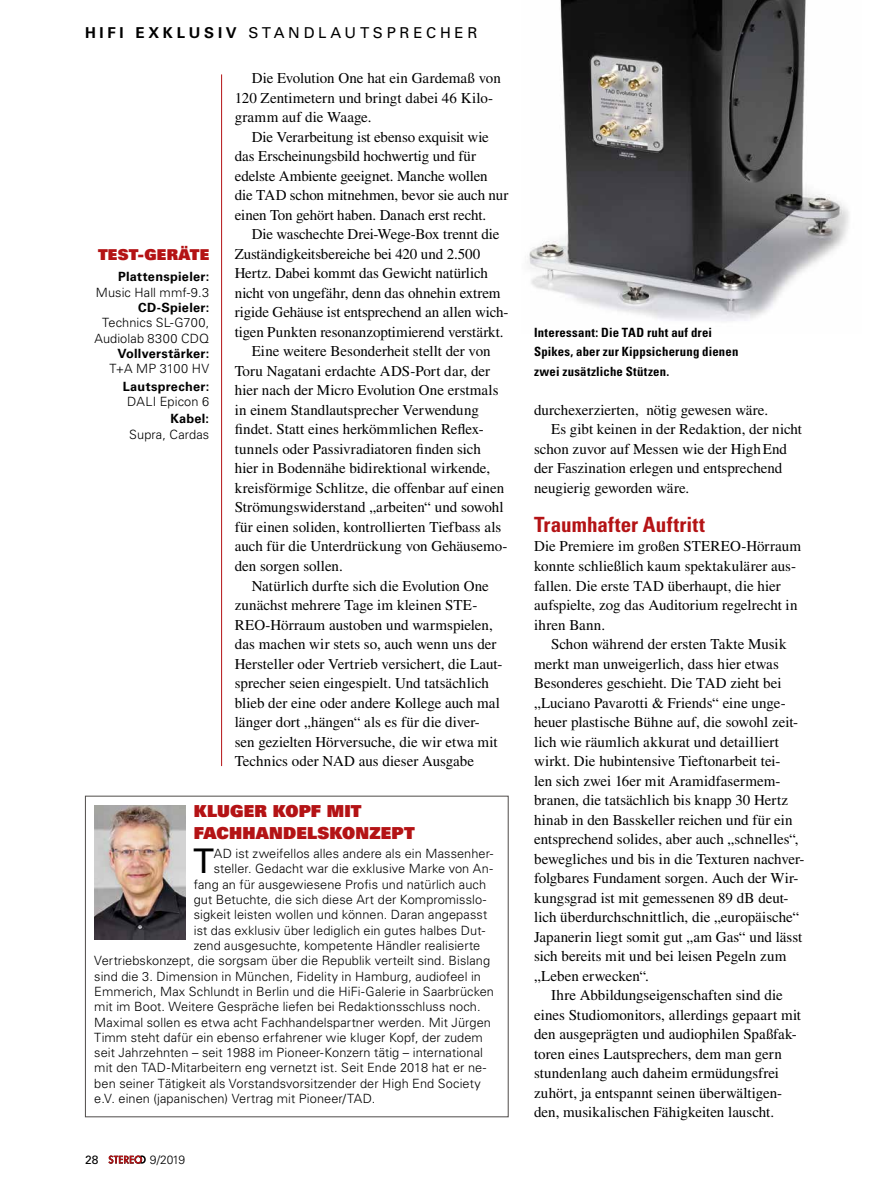
<style>
.page{position:relative;width:893px;height:1191px;background:#fff}
.page>*{position:absolute;margin:0;border:0;box-sizing:border-box;transform-origin:0 0}
.t1{font:33.9px "Univers LT Std";color:#000}
.t2{font:700 condensed 21px "Univers LT Std";letter-spacing:.01em;color:#b41315}
.t3{font:16.5px/21.6px "Univers LT Std X Black";letter-spacing:.01em;color:#b41315}
.t4{font:15px/19.5px "Times LT Std";color:#000}
.t5{font:15px "Univers LT Std";letter-spacing:.25em;color:#000}
.t6{font:15px "Univers LT Std X Black";letter-spacing:.015em;color:#b41315}
.t7{font:300 12.75px/15.3px "Univers LT Std";letter-spacing:.005em;color:#000;text-align:right}
.t8{font:700 condensed 12.75px/19.5px "Univers LT Std";letter-spacing:.015em;color:#000}
.t9{font:700 12.75px "Univers LT Std";letter-spacing:.02em;color:#000}
.t10{font:300 12px "Univers LT Std";color:#000}
.t11{font:12px "Univers LT Std";color:#000}
.s1{font-weight:700}
</style>
<div class="page">
<svg style="left:108px;top:1155px;width:38px;height:8px"></svg>
<hr style="left:221px;top:74px;width:1px;height:692px;background:#b41315">
<div style="left:85px;top:795px;width:424px;height:322px;border:1px solid #4f4c4a"></div>
<img style="left:94px;top:805px;width:91px;height:134px">
<img style="left:527px;top:0;width:322px;height:321px">
<p class="t5" style="left:85px;top:24px;width:394px"><span class="s1">HIFI EXKLUSIV</span> STANDLAUTSPRECHER</p>
<p class="t6" style="left:98px;top:244px;width:113px">TEST-GERÄTE</p>
<p class="t9" style="left:118px;top:269px;width:92px">Plattenspieler:</p>
<p class="t7" style="left:96px;top:284px;width:115px">Music Hall mmf-9.3</p>
<p class="t9" style="left:138px;top:300px;width:72px">CD-Spieler:</p>
<p class="t7" style="left:94px;top:315px;width:116px">Technics SL-G700,<br>Audiolab 8300 CDQ</p>
<p class="t9" style="left:117px;top:346px;width:93px">Vollverstärker:</p>
<p class="t7" style="left:110px;top:361px;width:101px">T+A MP 3100 HV</p>
<p class="t9" style="left:123px;top:379px;width:88px">Lautsprecher:</p>
<p class="t7" style="left:127px;top:394px;width:83px">DALI Epicon 6</p>
<p class="t9" style="left:170px;top:411px;width:40px">Kabel:</p>
<p class="t7" style="left:129px;top:426px;width:81px">Supra, Cardas</p>
<p class="t4" style="left:235px;top:68px;width:268px;text-indent:17px">Die Evolution One hat ein Gardemaß von<br>120 Zentimetern und bringt dabei 46 Kilo&shy;gramm auf die Waage.</p>
<p class="t4" style="left:235px;top:127px;width:275px;text-indent:17px">Die Verarbeitung ist ebenso exquisit wie das Erscheinungsbild hochwertig und für edelste Ambiente geeignet. Manche wollen die TAD schon mitnehmen, bevor sie auch nur einen Ton gehört haben. Danach erst recht.</p>
<p class="t4" style="left:252px;top:224px;width:249px">Die waschechte Drei-Wege-Box trennt die</p>
<p class="t4" style="left:235px;top:244px;width:247px">Zuständigkeitsbereiche bei 420 und 2.500</p>
<p class="t4" style="left:235px;top:263px;width:255px">Hertz. Dabei kommt das Gewicht natürlich</p>
<p class="t4" style="left:235px;top:283px;width:267px">nicht von ungefähr, denn das ohnehin extrem</p>
<p class="t4" style="left:235px;top:302px;width:275px">rigide Gehäuse ist entsprechend an allen wich-</p>
<p class="t4" style="left:235px;top:322px;width:270px">tigen Punkten resonanzoptimierend verstärkt.</p>
<p class="t4" style="left:252px;top:341px;width:240px">Eine weitere Besonderheit stellt der von</p>
<p class="t4" style="left:235px;top:361px;width:257px">Toru Nagatani erdachte ADS-Port dar, der</p>
<p class="t4" style="left:235px;top:380px;width:265px">hier nach der Micro Evolution One erstmals</p>
<p class="t4" style="left:235px;top:400px;width:246px">in einem Standlautsprecher Verwendung</p>
<p class="t4" style="left:235px;top:419px;width:250px">findet. Statt eines herkömmlichen Reflex-</p>
<p class="t4" style="left:235px;top:439px;width:248px">tunnels oder Passivradiatoren finden sich</p>
<p class="t4" style="left:235px;top:458px;width:257px">hier in Bodennähe bidirektional wirkende,</p>
<p class="t4" style="left:235px;top:478px;width:271px">kreisförmige Schlitze, die offenbar auf einen</p>
<p class="t4" style="left:235px;top:497px;width:271px">Strömungswiderstand „arbeiten“ und sowohl</p>
<p class="t4" style="left:235px;top:517px;width:268px">für einen soliden, kontrollierten Tiefbass als</p>
<p class="t4" style="left:235px;top:536px;width:274px">auch für die Unterdrückung von Gehäusemo-</p>
<p class="t4" style="left:235px;top:556px;width:110px">den sorgen sollen.</p>
<p class="t4" style="left:252px;top:575px;width:239px">Natürlich durfte sich die Evolution One</p>
<p class="t4" style="left:235px;top:595px;width:244px">zunächst mehrere Tage im kleinen STE-</p>
<p class="t4" style="left:235px;top:614px;width:260px">REO-Hörraum austoben und warmspielen,</p>
<p class="t4" style="left:235px;top:634px;width:263px">das machen wir stets so, auch wenn uns der</p>
<p class="t4" style="left:235px;top:653px;width:269px">Hersteller oder Vertrieb versichert, die Laut-</p>
<p class="t4" style="left:235px;top:673px;width:256px">sprecher seien eingespielt. Und tatsächlich</p>
<p class="t4" style="left:235px;top:692px;width:267px">blieb der eine oder andere Kollege auch mal</p>
<p class="t4" style="left:235px;top:712px;width:247px">länger dort „hängen“ als es für die diver-</p>
<p class="t4" style="left:235px;top:731px;width:264px">sen gezielten Hörversuche, die wir etwa mit</p>
<p class="t4" style="left:235px;top:751px;width:241px">Technics oder NAD aus dieser Ausgabe</p>
<p class="t3" style="left:194px;top:800px;width:223px">KLUGER KOPF MIT<br>FACHHANDELSKONZEPT</p>
<h1 class="t1" style="left:193px;top:841px;width:22px">T</h1>
<p class="t7" style="left:214px;top:846px;width:281px">AD ist zweifellos alles andere als ein Massenher-</p>
<p class="t7" style="left:214px;top:861px;width:281px">steller. Gedacht war die exklusive Marke von An-</p>
<p class="t7" style="left:194px;top:876px;width:294px">fang an für ausgewiesene Profis und natürlich auch</p>
<p class="t7" style="left:194px;top:892px;width:294px">gut Betuchte, die sich diese Art der Kompromisslo-</p>
<p class="t7" style="left:194px;top:907px;width:295px">sigkeit leisten wollen und können. Daran angepasst</p>
<p class="t7" style="left:194px;top:922px;width:293px">ist das exklusiv über lediglich ein gutes halbes Dut-</p>
<p class="t7" style="left:194px;top:937px;width:288px">zend ausgesuchte, kompetente Händler realisierte</p>
<p class="t7" style="left:94px;top:953px;width:397px">Vertriebskonzept, die sorgsam über die Republik verteilt sind. Bislang</p>
<p class="t7" style="left:94px;top:968px;width:388px">sind die 3. Dimension in München, Fidelity in Hamburg, audiofeel in</p>
<p class="t7" style="left:94px;top:983px;width:401px">Emmerich, Max Schlundt in Berlin und die HiFi-Galerie in Saarbrücken</p>
<p class="t7" style="left:94px;top:999px;width:388px">mit im Boot. Weitere Gespräche liefen bei Redaktionsschluss noch.</p>
<p class="t7" style="left:94px;top:1014px;width:398px">Maximal sollen es etwa acht Fachhandelspartner werden. Mit Jürgen</p>
<p class="t7" style="left:94px;top:1029px;width:390px">Timm steht dafür ein ebenso erfahrener wie kluger Kopf, der zudem</p>
<p class="t7" style="left:94px;top:1045px;width:390px">seit Jahrzehnten – seit 1988 im Pioneer-Konzern tätig – international</p>
<p class="t7" style="left:94px;top:1060px;width:394px">mit den TAD-Mitarbeitern eng vernetzt ist. Seit Ende 2018 hat er ne-</p>
<p class="t7" style="left:94px;top:1075px;width:388px">ben seiner Tätigkeit als Vorstandsvorsitzender der High End Society</p>
<p class="t7" style="left:94px;top:1090px;width:283px">e.V. einen (japanischen) Vertrag mit Pioneer/TAD.</p>
<p class="t11" style="left:85px;top:1152px;width:15px">28</p>
<p class="t10" style="left:150px;top:1152px;width:37px">9/2019</p>
<p class="t8" style="left:534px;top:322px;width:206px">Interessant: Die TAD ruht auf drei<br>Spikes, aber zur Kippsicherung dienen zwei zusätzliche Stützen.</p>
<p class="t4" style="left:534px;top:400px;width:236px">durchexerzierten, nötig gewesen wäre.</p>
<p class="t4" style="left:551px;top:419px;width:252px">Es gibt keinen in der Redaktion, der nicht</p>
<p class="t4" style="left:534px;top:439px;width:254px">schon zuvor auf Messen wie der HighEnd</p>
<p class="t4" style="left:534px;top:458px;width:250px">der Faszination erlegen und entsprechend</p>
<p class="t4" style="left:534px;top:478px;width:157px">neugierig geworden wäre.</p>
<h2 class="t2" style="left:534px;top:511px;width:173px">Traumhafter Auftritt</h2>
<p class="t4" style="left:534px;top:536px;width:268px">Die Premiere im großen STEREO-Hörraum konnte schließlich kaum spektakulärer aus&shy;fallen. Die erste TAD überhaupt, die hier aufspielte, zog das Auditorium regelrecht in ihren Bann.</p>
<p class="t4" style="left:534px;top:634px;width:272px;text-indent:17px">Schon während der ersten Takte Musik merkt man unweigerlich, dass hier etwas Besonderes geschieht. Die TAD zieht bei „Luciano Pavarotti &amp; Friends“ eine unge&shy;heuer plastische Bühne auf, die sowohl zeit&shy;lich wie räumlich akkurat und detailliert wirkt. Die hubintensive Tieftonarbeit tei-<br>len sich zwei 16er mit Aramidfasermem&shy;branen, die tatsächlich bis knapp 30 Hertz hinab in den Basskeller reichen und für ein entsprechend solides, aber auch „schnelles“, bewegliches und bis in die Texturen nachver&shy;folgbares Fundament sorgen. Auch der Wir&shy;kungsgrad ist mit gemessenen 89 dB deut&shy;lich überdurchschnittlich, die „europäische“ Japanerin liegt somit gut „am Gas“ und lässt sich bereits mit und bei leisen Pegeln zum „Leben erwecken“.</p>
<p class="t4" style="left:534px;top:985px;width:269px;text-indent:17px">Ihre Abbildungseigenschaften sind die eines Studiomonitors, allerdings gepaart mit den ausgeprägten und audiophilen Spaßfak&shy;toren eines Lautsprechers, dem man gern stundenlang auch daheim ermüdungsfrei zuhört, ja entspannt seinen überwältigen&shy;den, musikalischen Fähigkeiten lauscht.</p>
</div>
